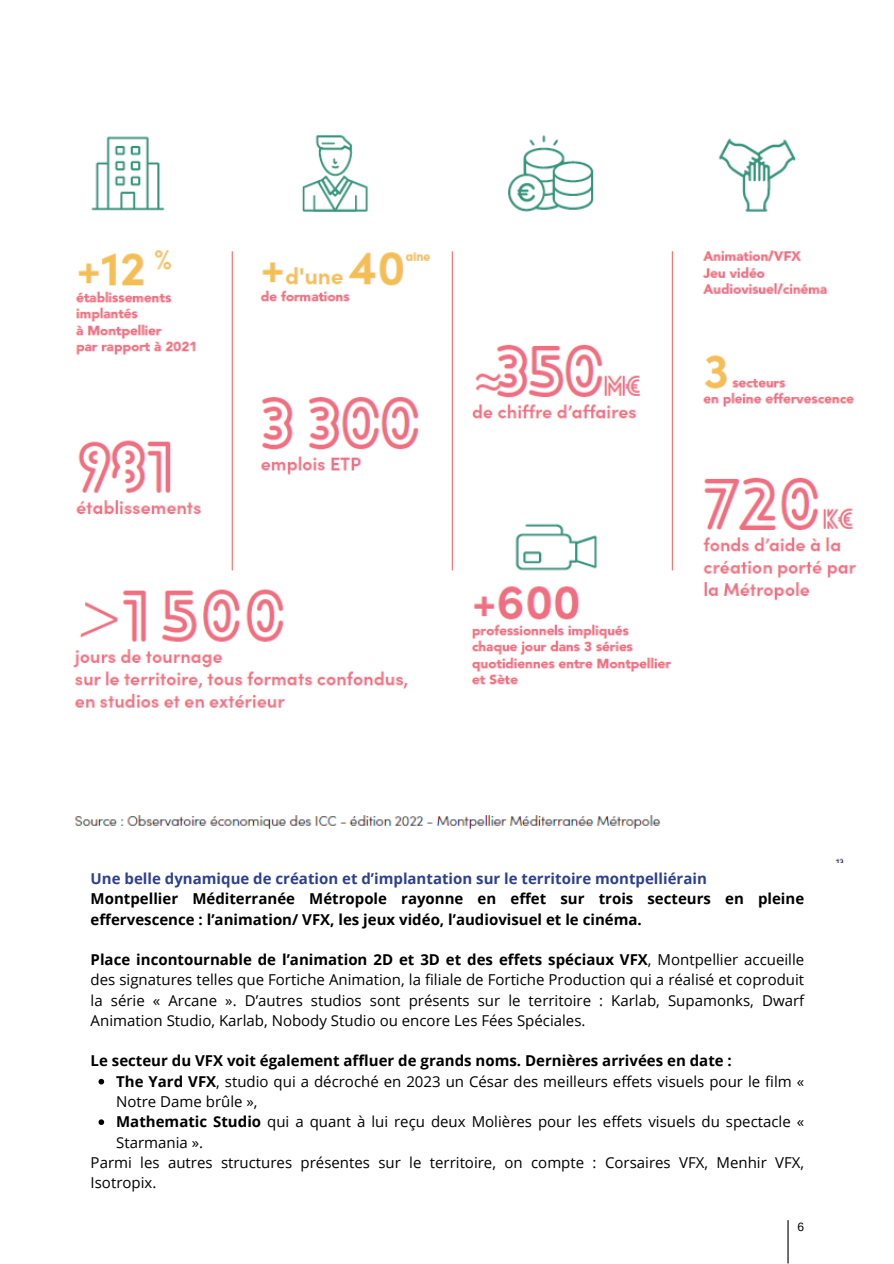
<style>
.page{position:relative;width:894px;height:1264px;background:#fff}
.page>*{position:absolute;margin:0;border:0;box-sizing:border-box;transform-origin:0 0}
.t1{font:15px/20.2px "Open Sans";color:#000}
.t2{font:700 15px/20.2px "Open Sans";color:#000}
.t3{font:12px "Arimo";color:#000}
.s1{color:#2c4092}
.s2{font-weight:700}
</style>
<div class="page">
<svg style="left:98px;top:1078px;width:6px;height:6px"></svg>
<svg style="left:98px;top:1119px;width:6px;height:5px"></svg>
<img style="left:73px;top:135px;width:784px;height:727px">
<hr style="left:787px;top:1220px;width:1px;height:43px;background:#000">
<p class="t2" style="left:91px;top:868px;width:715px"><span class="s1">Une belle dynamique de création et d’implantation sur le territoire montpelliérain<br></span>Montpellier Méditerranée Métropole rayonne en effet sur trois secteurs en pleine effervescence : l’animation/ VFX, les jeux vidéo, l’audiovisuel et le cinéma.</p>
<h1 class="t1" style="left:91px;top:949px;width:715px;text-align:justify"><span class="s2">Place incontournable de l’animation 2D et 3D et des effets spéciaux VFX</span>, Montpellier accueille des signatures telles que Fortiche Animation, la filiale de Fortiche Production qui a réalisé et coproduit la série « Arcane ». D’autres studios sont présents sur le territoire : Karlab, Supamonks, Dwarf Animation Studio, Karlab, Nobody Studio ou encore Les Fées Spéciales.</h1>
<p class="t2" style="left:91px;top:1050px;width:642px">Le secteur du VFX voit également affluer de grands noms. Dernières arrivées en date :</p>
<h1 class="t1" style="left:116px;top:1070px;width:689px"><span class="s2">The Yard VFX</span>, studio qui a décroché en 2023 un César des meilleurs effets visuels pour le film «<br>Notre Dame brûle »,</h1>
<p class="t1" style="left:116px;top:1111px;width:689px"><span class="s2">Mathematic Studio</span> qui a quant à lui reçu deux Molières pour les effets visuels du spectacle «<br>Starmania ».</p>
<p class="t1" style="left:91px;top:1151px;width:715px">Parmi les autres structures présentes sur le territoire, on compte : Corsaires VFX, Menhir VFX,<br>Isotropix.</p>
<p class="t3" style="left:797px;top:1220px;width:8px">6</p>
</div>
